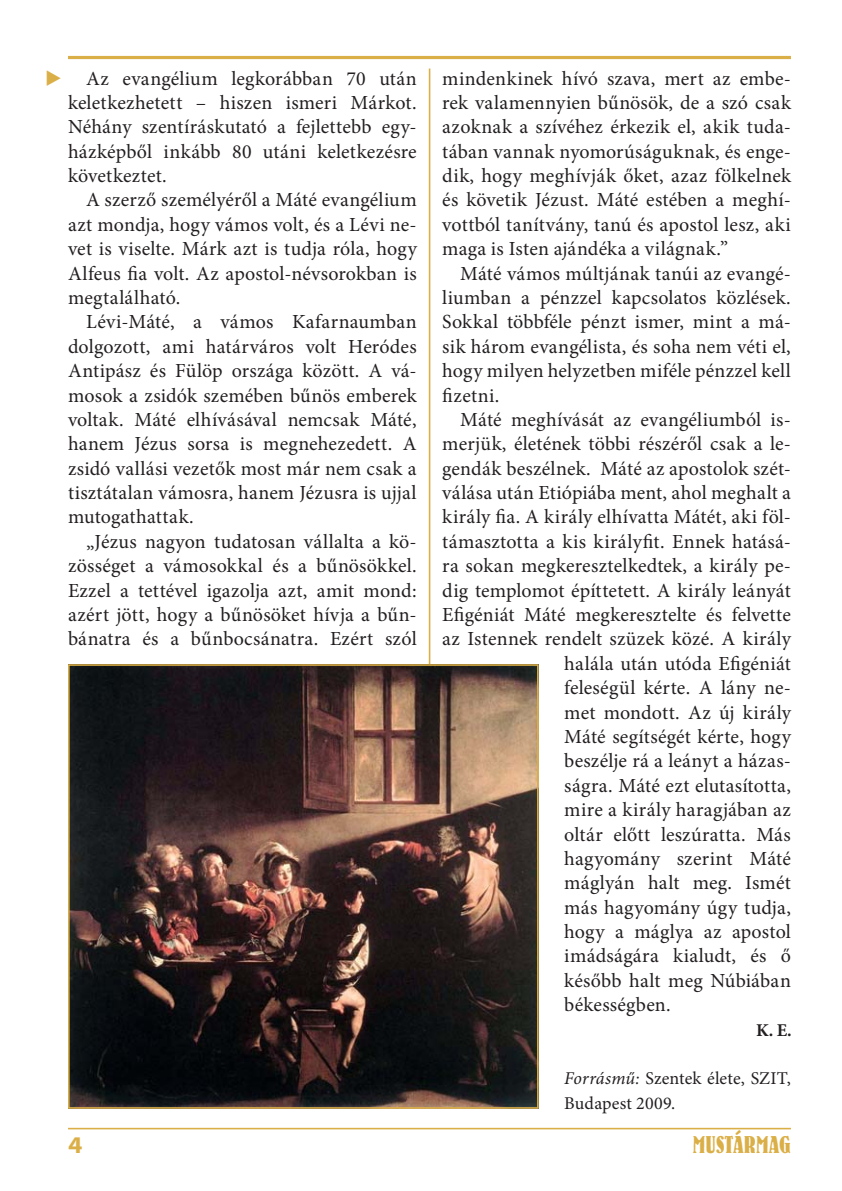
<style>
.page{position:relative;width:842px;height:1191px;background:#fff}
.page>*{position:absolute;margin:0;border:0;box-sizing:border-box;transform-origin:0 0}
.t1{font:24px "H Bernhard Condensed Bold";letter-spacing:.005em;color:#dbaf47}
.t2{font:700 semi-expanded 24px "Myriad Pro";color:#dbaf47}
.t3{font:20px/24.4px "Minion Pro";letter-spacing:.01em;color:#231f20;text-align:justify}
.t4{font:20px "European Pi Three";color:#dbaf47}
.t5{font:18px/24.4px "Minion Pro";letter-spacing:.005em;color:#231f20}
.t6{font:700 18px "Minion Pro";color:#231f20}
.s1{font-style:italic}
</style>
<div class="page">
<hr style="left:68px;top:1127px;width:723px;height:2px;background:#dbaf47">
<hr style="left:429px;top:69px;width:1px;height:1039px;background:#dbaf47">
<hr style="left:68px;top:56px;width:723px;height:3px;background:#dbaf47">
<img style="left:71px;top:667px;width:465px;height:438px">
<div style="left:68px;top:664px;width:471px;height:444px;border:2px solid #dbaf47"></div>
<p class="t4" style="left:45px;top:64px;width:18px">-</p>
<p class="t3" style="left:68px;top:68px;width:350px;text-indent:18px">Az evangélium legkorábban 70 után keletkezhetett – hiszen ismeri Márkot.<br>Néhány szentíráskutató a fejlettebb egy&shy;házképből inkább 80 utáni keletkezésre következtet.</p>
<p class="t3" style="left:68px;top:190px;width:350px;text-indent:18px">A szerző személyéről a Máté evangélium azt mondja, hogy vámos volt, és a Lévi ne&shy;vet is viselte. Márk azt is tudja róla, hogy Alfeus fia volt. Az apostol-névsorokban is megtalálható.</p>
<p class="t3" style="left:68px;top:311px;width:350px;text-indent:18px">Lévi-Máté, a vámos Kafarnaumban dolgozott, ami határváros volt Heródes Antipász és Fülöp országa között. A vá&shy;mosok a zsidók szemében bűnös emberek voltak. Máté elhívásával nemcsak Máté, hanem Jézus sorsa is megnehezedett. A zsidó vallási vezetők most már nem csak a tisztátalan vámosra, hanem Jézusra is ujjal mutogathattak.</p>
<p class="t3" style="left:68px;top:531px;width:350px;text-indent:18px">„Jézus nagyon tudatosan vállalta a kö&shy;zösséget a vámosokkal és a bűnösökkel.<br>Ezzel a tettével igazolja azt, amit mond: azért jött, hogy a bűnösöket hívja a bűn&shy;bánatra és a bűnbocsánatra. Ezért szól</p>
<p class="t3" style="left:442px;top:68px;width:350px">mindenkinek hívó szava, mert az embe&shy;rek valamennyien bűnösök, de a szó csak azoknak a szívéhez érkezik el, akik tuda&shy;tában vannak nyomorúságuknak, és enge&shy;dik, hogy meghívják őket, azaz fölkelnek és követik Jézust. Máté estében a meghí&shy;vottból tanítvány, tanú és apostol lesz, aki maga is Isten ajándéka a világnak.”</p>
<p class="t3" style="left:442px;top:263px;width:350px;text-indent:18px">Máté vámos múltjának tanúi az evangé&shy;liumban a pénzzel kapcsolatos közlések.<br>Sokkal többféle pénzt ismer, mint a má&shy;sik három evangélista, és soha nem véti el, hogy milyen helyzetben miféle pénzzel kell fizetni.</p>
<p class="t3" style="left:460px;top:409px;width:332px">Máté meghívását az evangéliumból is-</p>
<p class="t3" style="left:442px;top:433px;width:350px">merjük, életének többi részéről csak a le-</p>
<p class="t3" style="left:442px;top:458px;width:350px">gendák beszélnek. Máté az apostolok szét-</p>
<p class="t3" style="left:442px;top:482px;width:350px">válása után Etiópiába ment, ahol meghalt a</p>
<p class="t3" style="left:442px;top:506px;width:350px">király fia. A király elhívatta Mátét, aki föl-</p>
<p class="t3" style="left:442px;top:531px;width:350px">támasztotta a kis királyfit. Ennek hatásá-</p>
<p class="t3" style="left:442px;top:555px;width:350px">ra sokan megkeresztelkedtek, a király pe-</p>
<p class="t3" style="left:442px;top:580px;width:350px">dig templomot építtetett. A király leányát</p>
<p class="t3" style="left:442px;top:604px;width:350px">Efigéniát Máté megkeresztelte és felvette</p>
<p class="t3" style="left:442px;top:628px;width:350px">az Istennek rendelt szüzek közé. A király</p>
<p class="t3" style="left:564px;top:653px;width:228px">halála után utóda Efigéniát</p>
<p class="t3" style="left:564px;top:677px;width:228px">feleségül kérte. A lány ne-</p>
<p class="t3" style="left:564px;top:701px;width:228px">met mondott. Az új király</p>
<p class="t3" style="left:564px;top:726px;width:228px">Máté segítségét kérte, hogy</p>
<p class="t3" style="left:564px;top:750px;width:228px">beszélje rá a leányt a házas-</p>
<p class="t3" style="left:564px;top:775px;width:228px">ságra. Máté ezt elutasította,</p>
<p class="t3" style="left:564px;top:799px;width:228px">mire a király haragjában az</p>
<p class="t3" style="left:564px;top:823px;width:228px">oltár előtt leszúratta. Más</p>
<p class="t3" style="left:564px;top:848px;width:228px">hagyomány szerint Máté</p>
<p class="t3" style="left:564px;top:872px;width:228px">máglyán halt meg. Ismét</p>
<p class="t3" style="left:564px;top:896px;width:228px">más hagyomány úgy tudja,</p>
<p class="t3" style="left:564px;top:921px;width:228px">hogy a máglya az apostol</p>
<p class="t3" style="left:564px;top:945px;width:228px">imádságára kialudt, és ő</p>
<p class="t3" style="left:564px;top:970px;width:228px">később halt meg Núbiában</p>
<p class="t3" style="left:564px;top:994px;width:108px">békességben.</p>
<p class="t6" style="left:756px;top:1022px;width:37px">K. E.</p>
<p class="t5" style="left:564px;top:1068px;width:228px"><span class="s1">Forrásmű:</span> Szentek élete, SZIT,<br>Budapest 2009.</p>
<p class="t2" style="left:68px;top:1135px;width:16px">4</p>
<p class="t1" style="left:693px;top:1135px;width:100px">MUSTÁRMAG</p>
</div>
